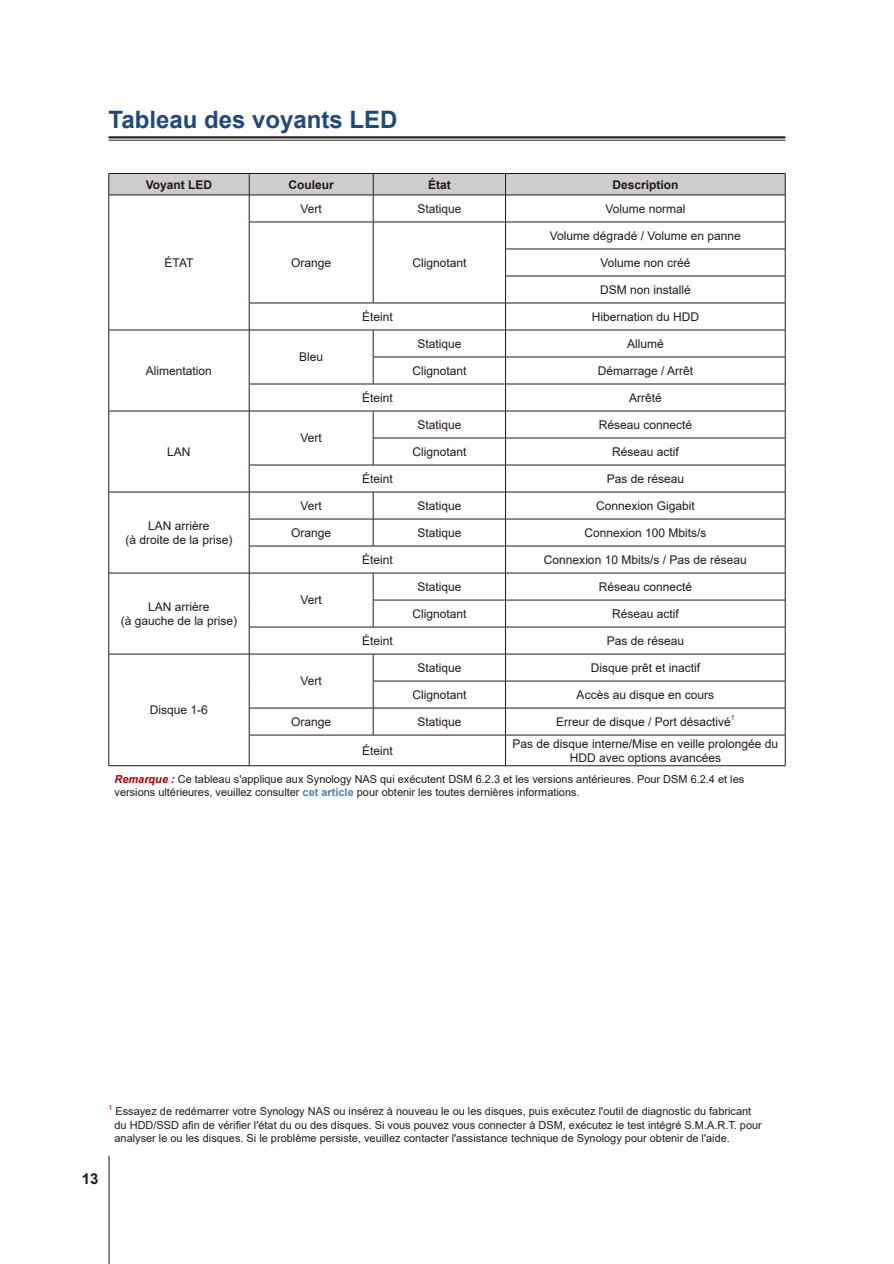
<style>
.page{position:relative;width:894px;height:1264px;background:#fff}
.page>*{position:absolute;margin:0;border:0;box-sizing:border-box;transform-origin:0 0}
.H2-underline{font:700 24px "Arial";color:#1f497d}
.PageNumber-sidebar{font:700 15px "Arial";color:#231916}
.xBodyCenter{font:12px/14.4px "Arial";color:#231916;text-align:center}
.XHeadCenter{font:700 12px "Arial";color:#231916}
.AppendixNote{font:10.95px/13.5px "Arial";color:#231916}
.xBodyCenter-2{font:7.05px "Arial";color:#a40001}
.AppendixNote-2{font:7.05px "Arial";color:#a40001}
.s1{font-weight:700;font-style:italic;color:#a40001}
.s2{font-weight:700;color:#4f81bc}
</style>
<div class="page">
<hr style="left:109px;top:765px;width:140px;height:1px;background:#231916">
<svg style="left:108px;top:173px;width:678px;height:562px"></svg>
<hr style="left:108px;top:735px;width:1px;height:30px;background:#231916">
<hr style="left:249px;top:735px;width:124px;height:1px;background:#231916">
<hr style="left:249px;top:735px;width:1px;height:30px;background:#231916">
<hr style="left:373px;top:735px;width:132px;height:1px;background:#231916">
<hr style="left:505px;top:735px;width:280px;height:1px;background:#231916">
<hr style="left:505px;top:735px;width:1px;height:30px;background:#231916">
<hr style="left:785px;top:735px;width:1px;height:30px;background:#231916">
<hr style="left:249px;top:765px;width:124px;height:1px;background:#231916">
<hr style="left:373px;top:765px;width:132px;height:1px;background:#231916">
<hr style="left:505px;top:765px;width:280px;height:1px;background:#231916">
<hr style="left:109px;top:136px;width:676px;height:2px;background:#231916">
<hr style="left:109px;top:140px;width:676px;height:1px;background:#231916">
<hr style="left:109px;top:1155px;width:1px;height:109px;background:#231916">
<p class="H2-underline" style="left:109px;top:103px;width:290px">Tableau des voyants LED</p>
<p class="XHeadCenter" style="left:146px;top:176px;width:68px">Voyant LED</p>
<p class="XHeadCenter" style="left:288px;top:176px;width:47px">Couleur</p>
<p class="XHeadCenter" style="left:428px;top:176px;width:24px">État</p>
<p class="XHeadCenter" style="left:612px;top:176px;width:68px">Description</p>
<p class="xBodyCenter" style="left:165px;top:255px;width:30px">ÉTAT</p>
<p class="xBodyCenter" style="left:146px;top:363px;width:68px">Alimentation</p>
<p class="xBodyCenter" style="left:167px;top:444px;width:25px">LAN</p>
<p class="xBodyCenter" style="left:126px;top:518px;width:108px">LAN arrière<br>(à droite de la prise)</p>
<p class="xBodyCenter" style="left:121px;top:599px;width:118px">LAN arrière<br>(à gauche de la prise)</p>
<p class="xBodyCenter" style="left:300px;top:201px;width:23px">Vert</p>
<p class="xBodyCenter" style="left:417px;top:201px;width:46px">Statique</p>
<p class="xBodyCenter" style="left:605px;top:201px;width:82px">Volume normal</p>
<p class="xBodyCenter" style="left:291px;top:255px;width:42px">Orange</p>
<p class="xBodyCenter" style="left:412px;top:255px;width:56px">Clignotant</p>
<p class="xBodyCenter" style="left:550px;top:228px;width:192px">Volume dégradé / Volume en panne</p>
<p class="xBodyCenter" style="left:600px;top:255px;width:92px">Volume non créé</p>
<p class="xBodyCenter" style="left:600px;top:282px;width:92px">DSM non installé</p>
<p class="xBodyCenter" style="left:299px;top:350px;width:26px">Bleu</p>
<p class="xBodyCenter" style="left:300px;top:431px;width:23px">Vert</p>
<p class="xBodyCenter" style="left:362px;top:309px;width:32px">Éteint</p>
<p class="xBodyCenter" style="left:592px;top:309px;width:109px">Hibernation du HDD</p>
<p class="xBodyCenter" style="left:417px;top:336px;width:46px">Statique</p>
<p class="xBodyCenter" style="left:627px;top:336px;width:38px">Allumé</p>
<p class="xBodyCenter" style="left:412px;top:363px;width:56px">Clignotant</p>
<p class="xBodyCenter" style="left:598px;top:363px;width:97px">Démarrage / Arrêt</p>
<p class="xBodyCenter" style="left:362px;top:390px;width:32px">Éteint</p>
<p class="xBodyCenter" style="left:629px;top:390px;width:34px">Arrêté</p>
<p class="xBodyCenter" style="left:417px;top:417px;width:46px">Statique</p>
<p class="xBodyCenter" style="left:599px;top:417px;width:95px">Réseau connecté</p>
<p class="xBodyCenter" style="left:412px;top:444px;width:56px">Clignotant</p>
<p class="xBodyCenter" style="left:612px;top:444px;width:68px">Réseau actif</p>
<p class="xBodyCenter" style="left:362px;top:471px;width:32px">Éteint</p>
<p class="xBodyCenter" style="left:607px;top:471px;width:79px">Pas de réseau</p>
<p class="xBodyCenter" style="left:300px;top:498px;width:23px">Vert</p>
<p class="xBodyCenter" style="left:417px;top:498px;width:46px">Statique</p>
<p class="xBodyCenter" style="left:596px;top:498px;width:100px">Connexion Gigabit</p>
<p class="xBodyCenter" style="left:291px;top:525px;width:42px">Orange</p>
<p class="xBodyCenter" style="left:417px;top:525px;width:46px">Statique</p>
<p class="xBodyCenter" style="left:584px;top:525px;width:124px">Connexion 100 Mbits/s</p>
<p class="xBodyCenter" style="left:362px;top:552px;width:32px">Éteint</p>
<p class="xBodyCenter" style="left:544px;top:552px;width:204px">Connexion 10 Mbits/s / Pas de réseau</p>
<p class="xBodyCenter" style="left:300px;top:593px;width:23px">Vert</p>
<p class="xBodyCenter" style="left:300px;top:674px;width:23px">Vert</p>
<p class="xBodyCenter" style="left:417px;top:579px;width:46px">Statique</p>
<p class="xBodyCenter" style="left:599px;top:579px;width:95px">Réseau connecté</p>
<p class="xBodyCenter" style="left:412px;top:606px;width:56px">Clignotant</p>
<p class="xBodyCenter" style="left:612px;top:606px;width:68px">Réseau actif</p>
<p class="xBodyCenter" style="left:362px;top:633px;width:32px">Éteint</p>
<p class="xBodyCenter" style="left:607px;top:633px;width:79px">Pas de réseau</p>
<p class="xBodyCenter" style="left:417px;top:660px;width:46px">Statique</p>
<p class="xBodyCenter" style="left:591px;top:660px;width:111px">Disque prêt et inactif</p>
<p class="xBodyCenter" style="left:412px;top:687px;width:56px">Clignotant</p>
<p class="xBodyCenter" style="left:577px;top:687px;width:139px">Accès au disque en cours</p>
<p class="xBodyCenter" style="left:150px;top:703px;width:60px">Disque 1-6</p>
<p class="xBodyCenter" style="left:291px;top:714px;width:42px">Orange</p>
<p class="xBodyCenter" style="left:417px;top:714px;width:46px">Statique</p>
<p class="xBodyCenter" style="left:556px;top:714px;width:176px">Erreur de disque / Port désactivé</p>
<p class="xBodyCenter-2" style="left:731px;top:713px;width:5px">1</p>
<p class="xBodyCenter" style="left:362px;top:743px;width:32px">Éteint</p>
<p class="xBodyCenter" style="left:513px;top:736px;width:267px">Pas de disque interne/Mise en veille prolongée du<br>HDD avec options avancées</p>
<p class="AppendixNote" style="left:115px;top:772px;width:631px"><span class="s1">Remarque :</span> Ce tableau s'applique aux Synology NAS qui exécutent DSM 6.2.3 et les versions antérieures. Pour DSM 6.2.4 et les versions ultérieures, veuillez consulter <span class="s2">cet article</span> pour obtenir les toutes dernières informations.</p>
<p class="PageNumber-sidebar" style="left:82px;top:1168px;width:18px">13</p>
<p class="AppendixNote-2" style="left:109px;top:1102px;width:5px">1</p>
<p class="AppendixNote" style="left:115px;top:1105px;width:649px">Essayez de redémarrer votre Synology NAS ou insérez à nouveau le ou les disques, puis exécutez l'outil de diagnostic du fabricant du HDD/SSD afin de vérifier l'état du ou des disques. Si vous pouvez vous connecter à DSM, exécutez le test intégré S.M.A.R.T. pour analyser le ou les disques. Si le problème persiste, veuillez contacter l'assistance technique de Synology pour obtenir de l'aide.</p>
</div>
